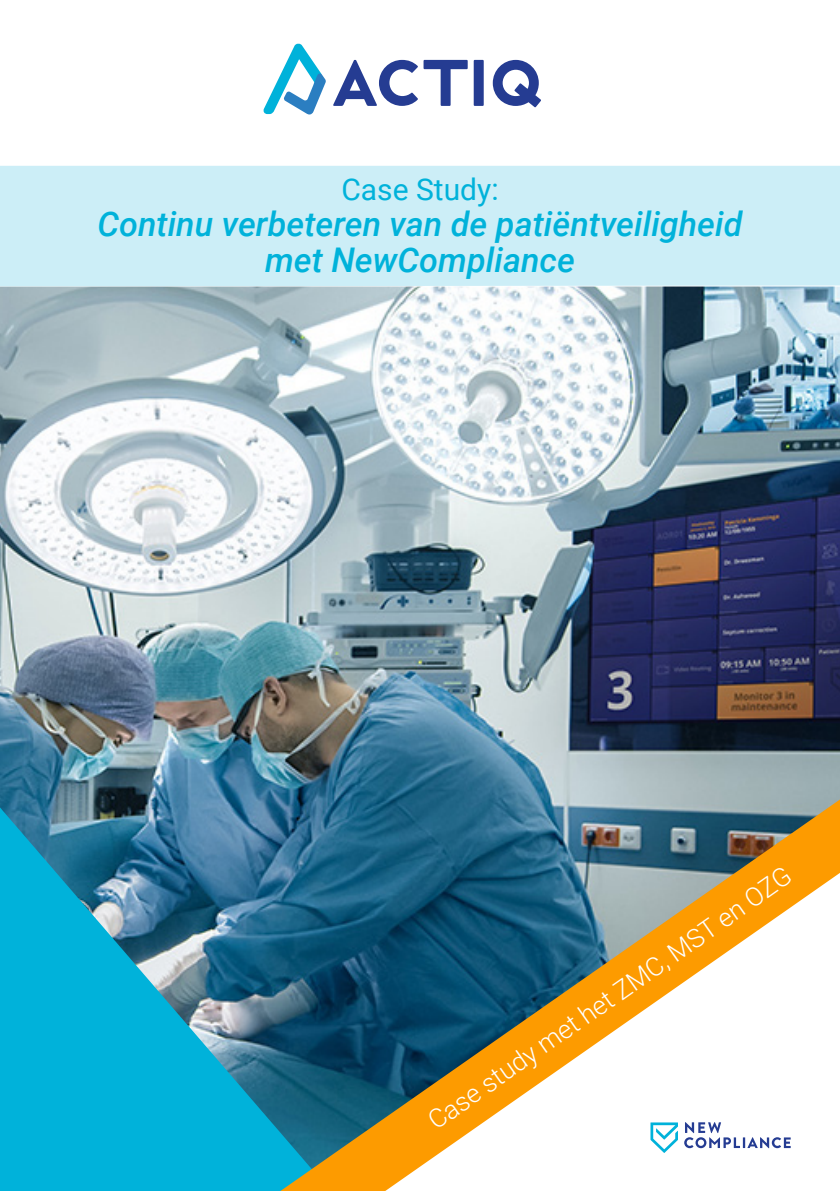
<style>
.page{position:relative;width:840px;height:1191px;background:#fff}
.page>*{position:absolute;margin:0;border:0;box-sizing:border-box;transform-origin:0 0}
.t1{font:italic 500 34px/36px "Roboto";color:#00b2da;text-align:center}
.t2{font:30px "Roboto";color:#00b2da}
.t3{font:300 26px "Roboto";color:#fff}
</style>
<div class="page">
<img style="left:0;top:286px;width:839px;height:905px">
<div style="left:0;top:166px;width:839px;height:120px;background:#cceef7"></div>
<div style="left:473px;top:60px;width:10px;height:46px;background:#253c92"></div>
<svg style="left:492px;top:60px;width:49px;height:47px"></svg>
<svg style="left:333px;top:60px;width:134px;height:46px"></svg>
<svg style="left:263px;top:44px;width:63px;height:70px"></svg>
<svg style="left:280px;top:799px;width:559px;height:392px"></svg>
<p class="t2" style="left:341px;top:176px;width:159px">Case Study:</p>
<p class="t1" style="left:97px;top:209px;width:646px">Continu verbeteren van de patiëntveiligheid met NewCompliance</p>
<p class="t3" style="left:424px;top:1113px;width:437px;rotate:-35deg">Case study met het ZMC, MST en OZG</p>
</div>
